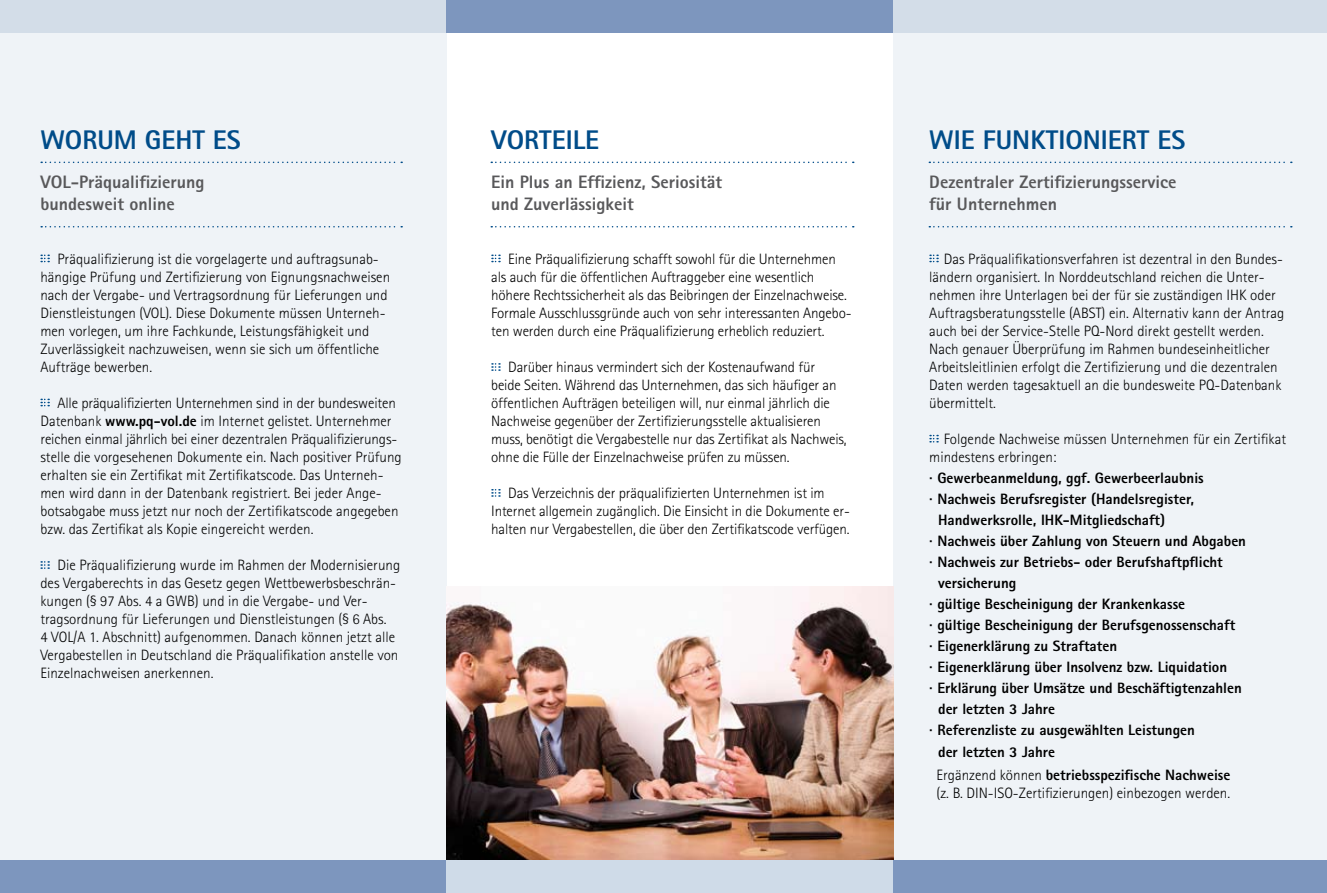
<style>
.page{position:relative;width:1327px;height:893px;background:#fff}
.page>*{position:absolute;margin:0;border:0;box-sizing:border-box;transform-origin:0 0}
.t1{font:800 27px "Agfa Rotis Sans Serif";color:#004c89}
.t2{font:800 18px/21.6px "Agfa Rotis Sans Serif";color:#58585a}
.t3{font:300 15px/18px "Agfa Rotis Sans Serif";color:#000}
.t4{font:800 15px/22.5px "Agfa Rotis Sans Serif";color:#000}
.s1{font-weight:800}
.s2{font-weight:300}
</style>
<div class="page">
<div style="left:893px;top:0;width:434px;height:893px;background:#eff3f7"></div>
<div style="left:0;top:0;width:446px;height:893px;background:#eff3f7"></div>
<img style="left:446px;top:587px;width:447px;height:273px">
<div style="left:0;top:0;width:446px;height:33px;background:#d3dde8"></div>
<div style="left:0;top:860px;width:446px;height:33px;background:#7d96be"></div>
<div style="left:446px;top:0;width:447px;height:33px;background:#7d96be"></div>
<div style="left:446px;top:860px;width:447px;height:33px;background:#cfdbe8"></div>
<div style="left:893px;top:0;width:434px;height:33px;background:#d3dde8"></div>
<div style="left:893px;top:860px;width:434px;height:33px;background:#7d96be"></div>
<svg style="left:41px;top:162px;width:361px;height:1px"></svg>
<svg style="left:491px;top:162px;width:363px;height:1px"></svg>
<svg style="left:929px;top:162px;width:362px;height:1px"></svg>
<svg style="left:41px;top:226px;width:361px;height:1px"></svg>
<svg style="left:41px;top:255px;width:8px;height:7px"></svg>
<svg style="left:492px;top:255px;width:8px;height:7px"></svg>
<svg style="left:930px;top:255px;width:8px;height:7px"></svg>
<svg style="left:41px;top:399px;width:8px;height:7px"></svg>
<svg style="left:492px;top:363px;width:8px;height:8px"></svg>
<svg style="left:41px;top:561px;width:8px;height:8px"></svg>
<svg style="left:492px;top:489px;width:8px;height:8px"></svg>
<svg style="left:930px;top:435px;width:8px;height:7px"></svg>
<svg style="left:491px;top:226px;width:363px;height:1px"></svg>
<svg style="left:929px;top:226px;width:362px;height:1px"></svg>
<h1 class="t1" style="left:40px;top:122px;width:202px">Worum geht es</h1>
<p class="t2" style="left:40px;top:171px;width:165px">VOL-Präqualifizierung bundesweit online</p>
<p class="t3" style="left:40px;top:250px;width:351px;text-indent:17px">Präqualifizierung ist die vorgelagerte und auftragsunab&shy;hängige Prüfung und Zertifizierung von Eignungsnachweisen nach der Vergabe- und Vertragsordnung für Lieferungen und Dienstleistungen (VOL). Diese Dokumente müssen Unterneh&shy;men vorlegen, um ihre Fachkunde, Leistungsfähigkeit und Zuverlässigkeit nachzuweisen, wenn sie sich um öffentliche Aufträge bewerben.</p>
<p class="t3" style="left:40px;top:394px;width:363px;text-indent:17px">Alle präqualifizierten Unternehmen sind in der bundesweiten Datenbank <span class="s1">www.pq-vol.de</span> im Internet gelistet. Unternehmer reichen einmal jährlich bei einer dezentralen Präqualifizierungs&shy;stelle die vorgesehenen Dokumente ein. Nach positiver Prüfung erhalten sie ein Zertifikat mit Zertifikatscode. Das Unterneh&shy;men wird dann in der Datenbank registriert. Bei jeder Ange&shy;botsabgabe muss jetzt nur noch der Zertifikatscode angegeben bzw. das Zertifikat als Kopie eingereicht werden.</p>
<p class="t3" style="left:40px;top:556px;width:361px;text-indent:17px">Die Präqualifizierung wurde im Rahmen der Modernisierung des Vergaberechts in das Gesetz gegen Wettbewerbsbeschrän&shy;kungen (§ 97 Abs. 4 a GWB) und in die Vergabe- und Ver&shy;tragsordnung für Lieferungen und Dienstleistungen (§ 6 Abs.<br>4 VOL/A 1. Abschnitt) aufgenommen. Danach können jetzt alle Vergabestellen in Deutschland die Präqualifikation anstelle von Einzelnachweisen anerkennen.</p>
<h1 class="t1" style="left:491px;top:122px;width:110px">Vorteile</h1>
<p class="t2" style="left:491px;top:171px;width:232px">Ein Plus an Effizienz, Seriosität und Zuverlässigkeit</p>
<p class="t3" style="left:491px;top:250px;width:362px;text-indent:17px">Eine Präqualifizierung schafft sowohl für die Unternehmen als auch für die öffentlichen Auftraggeber eine wesentlich höhere Rechtssicherheit als das Beibringen der Einzelnachweise.<br>Formale Ausschlussgründe auch von sehr interessanten Angebo&shy;ten werden durch eine Präqualifizierung erheblich reduziert.</p>
<p class="t3" style="left:491px;top:358px;width:357px;text-indent:17px">Darüber hinaus vermindert sich der Kostenaufwand für beide Seiten. Während das Unternehmen, das sich häufiger an öffentlichen Aufträgen beteiligen will, nur einmal jährlich die Nachweise gegenüber der Zertifizierungsstelle aktualisieren muss, benötigt die Vergabestelle nur das Zertifikat als Nachweis, ohne die Fülle der Einzelnachweise prüfen zu müssen.</p>
<p class="t3" style="left:491px;top:484px;width:360px;text-align:center">Das Verzeichnis der präqualifizierten Unternehmen ist im<br>Internet allgemein zugänglich. Die Einsicht in die Dokumente er&shy;halten nur Vergabestellen, die über den Zertifikatscode verfügen.</p>
<h1 class="t1" style="left:929px;top:122px;width:258px">Wie funktioniert es</h1>
<p class="t2" style="left:929px;top:171px;width:248px">Dezentraler Zertifizierungsservice für Unternehmen</p>
<p class="t3" style="left:929px;top:250px;width:356px;text-indent:14px">Das Präqualifikationsverfahren ist dezentral in den Bundes&shy;ländern organisiert. In Norddeutschland reichen die Unter&shy;nehmen ihre Unterlagen bei der für sie zuständigen IHK oder Auftragsberatungsstelle (ABST) ein. Alternativ kann der Antrag auch bei der Service-Stelle PQ-Nord direkt gestellt werden.<br>Nach genauer Überprüfung im Rahmen bundeseinheitlicher Arbeitsleitlinien erfolgt die Zertifizierung und die dezentralen Daten werden tagesaktuell an die bundesweite PQ-Datenbank übermittelt.</p>
<p class="t3" style="left:929px;top:430px;width:358px;text-indent:14px">Folgende Nachweise müssen Unternehmen für ein Zertifikat mindestens erbringen:</p>
<p class="t4" style="left:929px;top:466px;width:276px">· Gewerbeanmeldung, ggf. Gewerbeerlaubnis</p>
<p class="t4" style="left:929px;top:487px;width:266px">· Nachweis Berufsregister (Handelsregister,</p>
<p class="t4" style="left:938px;top:508px;width:228px">Handwerksrolle, IHK-Mitgliedschaft)</p>
<p class="t4" style="left:929px;top:529px;width:318px">· Nachweis über Zahlung von Steuern und Abgaben</p>
<p class="t4" style="left:929px;top:550px;width:295px">· Nachweis zur Betriebs- oder Berufshaftpflicht</p>
<p class="t4" style="left:938px;top:571px;width:80px">versicherung</p>
<p class="t4" style="left:929px;top:592px;width:257px">· gültige Bescheinigung der Krankenkasse</p>
<p class="t4" style="left:929px;top:613px;width:307px">· gültige Bescheinigung der Berufsgenossenschaft</p>
<p class="t4" style="left:929px;top:634px;width:189px">· Eigenerklärung zu Straftaten</p>
<p class="t4" style="left:929px;top:655px;width:299px">· Eigenerklärung über Insolvenz bzw. Liquidation</p>
<p class="t4" style="left:929px;top:676px;width:314px">· Erklärung über Umsätze und Beschäftigtenzahlen</p>
<p class="t4" style="left:938px;top:697px;width:118px">der letzten 3 Jahre</p>
<p class="t4" style="left:929px;top:718px;width:267px">· Referenzliste zu ausgewählten Leistungen</p>
<p class="t4" style="left:936px;top:741px;width:295px">der letzten 3 Jahre<br><span class="s2">Ergänzend können</span> betriebsspezifische Nachweise</p>
<p class="t3" style="left:936px;top:784px;width:295px">(z. B. DIN-ISO-Zertifizierungen) einbezogen werden.</p>
</div>
